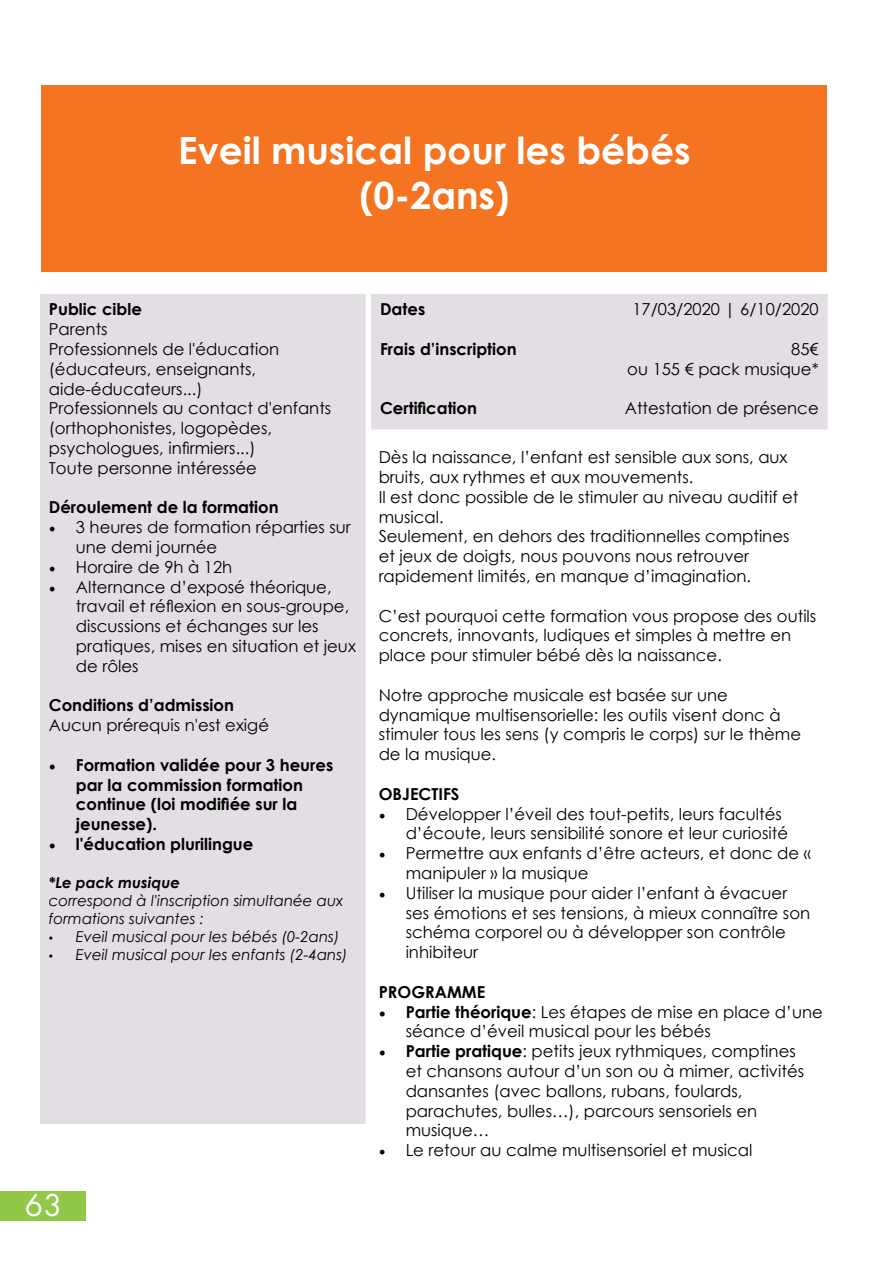
<style>
.page{position:relative;width:893px;height:1263px;background:#fff}
.page>*{position:absolute;margin:0;border:0;box-sizing:border-box;transform-origin:0 0}
.t1{font:700 37.5px/45px "Century Gothic";color:#fff;text-align:center}
.t2{font:33px "Futura PT";color:#fff}
.t3{font:16.5px/19.8px "Century Gothic";color:#000}
.t4{font:700 16.5px/19.8px "Century Gothic";color:#000}
.t5{font:italic 15px/18px "Century Gothic";color:#000}
.t6{font:italic 700 15px "Century Gothic";color:#000}
.s1{font-family:"Minion Pro";font-size:18px}
.s2{font-family:"Myriad Pro";font-style:normal}
.s3{font-family:"Minion Pro";font-weight:700;font-size:18px}
.s4{font-weight:700}
</style>
<div class="page">
<div style="left:41px;top:85px;width:786px;height:186px;background:#f47421"></div>
<div style="left:376px;top:298px;width:447px;height:127px;background:#e2dee3"></div>
<div style="left:371px;top:294px;width:457px;height:135px;border:9px solid #e2dee3"></div>
<div style="left:44px;top:298px;width:317px;height:821px;background:#e2dee3"></div>
<div style="left:40px;top:294px;width:326px;height:830px;border:9px solid #e2dee3"></div>
<div style="left:1px;top:1191px;width:85px;height:30px;background:#91c848"></div>
<h1 class="t1" style="left:178px;top:126px;width:514px">Eveil musical pour les bébés (0-2ans)</h1>
<p class="t4" style="left:49px;top:299px;width:95px">Public cible</p>
<p class="t3" style="left:49px;top:319px;width:284px">Parents<br>Professionnels de l'éducation (éducateurs, enseignants, aide-éducateurs...)<br>Professionnels au contact d'enfants (orthophonistes, logopèdes, psychologues, infirmiers...)<br>Toute personne intéressée</p>
<p class="t4" style="left:49px;top:497px;width:231px">Déroulement de la formation</p>
<p class="t3" style="left:76px;top:517px;width:277px;text-indent:-27px"><span class="s1">•</span> 3 heures de formation réparties sur une demi journée</p>
<p class="t3" style="left:49px;top:557px;width:185px"><span class="s1">•</span> Horaire de 9h à 12h</p>
<p class="t3" style="left:76px;top:576px;width:282px;text-indent:-27px"><span class="s1">•</span> Alternance d’exposé théorique, travail et réflexion en sous-groupe, discussions et échanges sur les pratiques, mises en situation et jeux de rôles</p>
<p class="t4" style="left:49px;top:695px;width:187px">Conditions d’admission</p>
<p class="t3" style="left:49px;top:715px;width:222px">Aucun prérequis n'est exigé</p>
<p class="t4" style="left:76px;top:754px;width:259px;text-indent:-27px"><span class="s1">•</span> Formation validée pour 3 heures par la commission formation continue (loi modifiée sur la jeunesse).</p>
<p class="t4" style="left:49px;top:833px;width:206px"><span class="s1">•</span> l'éducation plurilingue</p>
<p class="t6" style="left:49px;top:871px;width:133px">*Le pack musique</p>
<p class="t5" style="left:49px;top:891px;width:296px">correspond à l'inscription simultanée aux formations suivantes :</p>
<p class="t5" style="left:49px;top:927px;width:292px"><span class="s2">•</span> Eveil musical pour les bébés (0-2ans)</p>
<p class="t5" style="left:49px;top:945px;width:300px"><span class="s2">•</span> Eveil musical pour les enfants (2-4ans)</p>
<h2 class="t2" style="left:25px;top:1186px;width:39px">63</h2>
<p class="t4" style="left:380px;top:299px;width:47px">Dates</p>
<p class="t3" style="left:632px;top:299px;width:188px">17/03/2020 | 6/10/2020</p>
<p class="t4" style="left:380px;top:338px;width:138px">Frais d’inscription</p>
<p class="t3" style="left:627px;top:339px;width:193px;text-align:right">85€<br>ou 155 € pack musique*</p>
<p class="t4" style="left:380px;top:398px;width:99px">Certification</p>
<p class="t3" style="left:625px;top:398px;width:195px">Attestation de présence</p>
<p class="t3" style="left:379px;top:447px;width:421px">Dès la naissance, l’enfant est sensible aux sons, aux bruits, aux rythmes et aux mouvements.<br>Il est donc possible de le stimuler au niveau auditif et musical.<br>Seulement, en dehors des traditionnelles comptines et jeux de doigts, nous pouvons nous retrouver rapidement limités, en manque d’imagination.</p>
<p class="t3" style="left:379px;top:605px;width:439px">C’est pourquoi cette formation vous propose des outils concrets, innovants, ludiques et simples à mettre en place pour stimuler bébé dès la naissance.</p>
<p class="t3" style="left:379px;top:685px;width:424px">Notre approche musicale est basée sur une dynamique multisensorielle: les outils visent donc à stimuler tous les sens (y compris le corps) sur le thème de la musique.</p>
<p class="t4" style="left:379px;top:783px;width:82px">OBJECTIFS</p>
<p class="t3" style="left:406px;top:803px;width:384px;text-indent:-27px"><span class="s1">•</span> Développer l’éveil des tout-petits, leurs facultés d’écoute, leurs sensibilité sonore et leur curiosité</p>
<p class="t3" style="left:406px;top:843px;width:407px;text-indent:-27px"><span class="s1">•</span> Permettre aux enfants d’être acteurs, et donc de « manipuler » la musique</p>
<p class="t3" style="left:406px;top:883px;width:406px;text-indent:-27px"><span class="s1">•</span> Utiliser la musique pour aider l’enfant à évacuer ses émotions et ses tensions, à mieux connaître son schéma corporel ou à développer son contrôle inhibiteur</p>
<p class="t4" style="left:379px;top:981px;width:108px">PROGRAMME</p>
<p class="t3" style="left:406px;top:1001px;width:419px;text-indent:-27px"><span class="s3">•</span> <span class="s4">Partie théorique</span>: Les étapes de mise en place d’une séance d’éveil musical pour les bébés</p>
<p class="t3" style="left:406px;top:1041px;width:400px;text-indent:-27px"><span class="s3">•</span> <span class="s4">Partie pratique</span>: petits jeux rythmiques, comptines et chansons autour d’un son ou à mimer, activités dansantes (avec ballons, rubans, foulards, parachutes, bulles…), parcours sensoriels en musique…</p>
<p class="t3" style="left:379px;top:1140px;width:375px"><span class="s1">•</span> Le retour au calme multisensoriel et musical</p>
</div>
